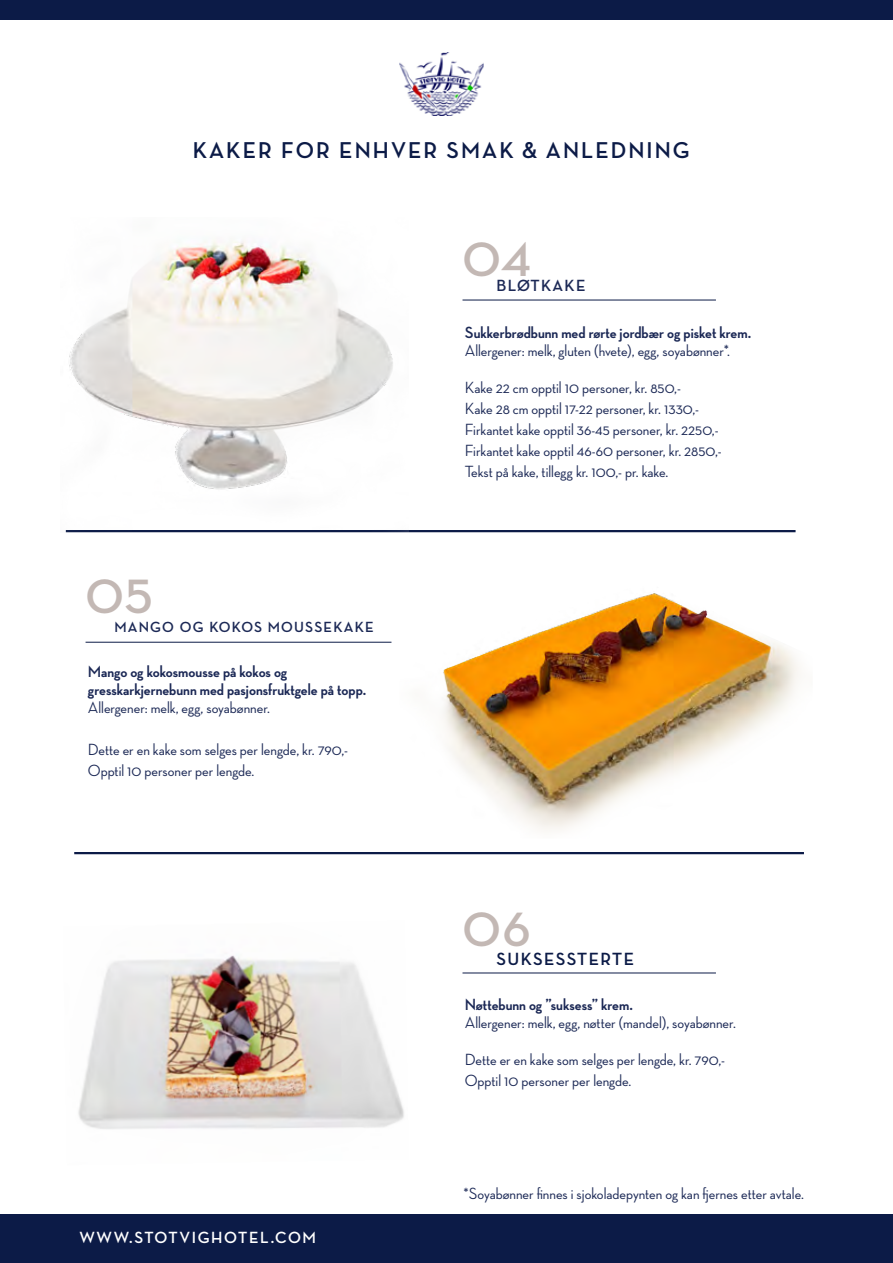
<style>
.page{position:relative;width:893px;height:1263px;background:#fff}
.page>*{position:absolute;margin:0;border:0;box-sizing:border-box;transform-origin:0 0}
.t1{font:700 49.05px "Neutraface Display";color:#c3b8b4}
.t2{font:700 23.25px "Neutraface Display";letter-spacing:.09em;color:#0c1b47}
.t3{font:700 18px "Neutraface Display";letter-spacing:.08em;color:#0c1b47}
.t4{font:500 16.5px/21px "Neutraface Display";color:#1c2956}
.t5{font:700 16.5px/18px "Neutraface Display";color:#1c2956}
.t6{font:700 16.5px "Neutraface Display";letter-spacing:.1em;color:#fff}
.t7{font:700 16.5px "Neutraface Display";letter-spacing:.08em;color:#1c2956}
.t8{font:700 15px "Neutraface Display";letter-spacing:.08em;color:#1c2956}
</style>
<div class="page">
<div style="left:0;top:1214px;width:893px;height:49px;background:#0c1b47"></div>
<div style="left:0;top:0;width:893px;height:19px;background:#0c1b47"></div>
<img style="left:399px;top:52px;width:84px;height:64px">
<hr style="left:66px;top:530px;width:730px;height:2px;background:#0c1b47">
<hr style="left:74px;top:852px;width:730px;height:2px;background:#0c1b47">
<hr style="left:462px;top:300px;width:254px;height:1px;background:#0c1b47">
<hr style="left:462px;top:972px;width:254px;height:1px;background:#0c1b47">
<hr style="left:86px;top:642px;width:305px;height:1px;background:#0c1b47">
<img style="left:65px;top:240px;width:344px;height:292px">
<img style="left:442px;top:593px;width:357px;height:238px">
<img style="left:443px;top:594px;width:231px;height:207px">
<img style="left:78px;top:955px;width:326px;height:174px">
<h2 class="t2" style="left:193px;top:137px;width:499px">KAKER FOR ENHVER SMAK &amp; ANLEDNING</h2>
<h1 class="t1" style="left:462px;top:232px;width:70px">04</h1>
<p class="t7" style="left:497px;top:276px;width:90px">BLØTKAKE</p>
<h1 class="t1" style="left:86px;top:569px;width:69px">05</h1>
<p class="t8" style="left:114px;top:618px;width:261px">MANGO OG KOKOS MOUSSEKAKE</p>
<p class="t5" style="left:88px;top:663px;width:280px">Mango og kokosmousse på kokos og gresskarkjernebunn med pasjonsfruktgele på topp.</p>
<p class="t4" style="left:88px;top:697px;width:184px">Allergener: melk, egg, soyabønner.</p>
<p class="t4" style="left:88px;top:739px;width:262px">Dette er en kake som selges per lengde, kr. 790,-<br>Opptil 10 personer per lengde.</p>
<p class="t6" style="left:79px;top:1228px;width:238px">WWW.STOTVIGHOTEL.COM</p>
<p class="t5" style="left:465px;top:324px;width:288px">Sukkerbrødbunn med rørte jordbær og pisket krem.</p>
<p class="t4" style="left:465px;top:340px;width:267px">Allergener: melk, gluten (hvete), egg, soyabønner*.</p>
<p class="t4" style="left:465px;top:377px;width:258px">Kake 22 cm opptil 10 personer, kr. 850,-<br>Kake 28 cm opptil 17-22 personer, kr. 1330,- Firkantet kake opptil 36-45 personer, kr. 2250,- Firkantet kake opptil 46-60 personer, kr. 2850,- Tekst på kake, tillegg kr. 100,- pr. kake.</p>
<h1 class="t1" style="left:462px;top:902px;width:70px">06</h1>
<p class="t3" style="left:497px;top:949px;width:139px">SUKSESSTERTE</p>
<p class="t5" style="left:465px;top:996px;width:169px">Nøttebunn og ”suksess” krem.</p>
<p class="t4" style="left:465px;top:1012px;width:272px">Allergener: melk, egg, nøtter (mandel), soyabønner.</p>
<p class="t4" style="left:465px;top:1049px;width:262px">Dette er en kake som selges per lengde, kr. 790,-<br>Opptil 10 personer per lengde.</p>
<p class="t4" style="left:463px;top:1183px;width:342px">*Soyabønner finnes i sjokoladepynten og kan fjernes etter avtale.</p>
</div>
